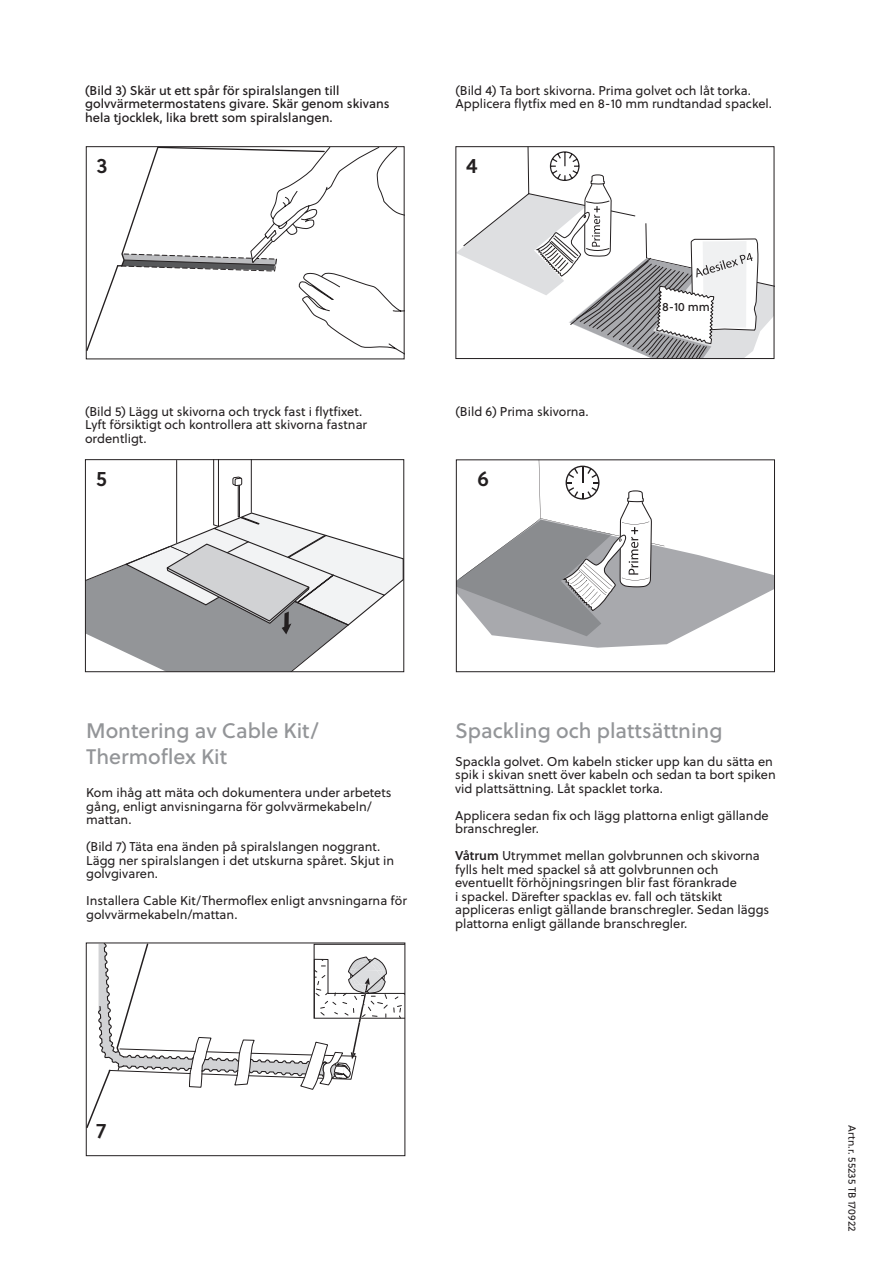
<style>
.page{position:relative;width:893px;height:1263px;background:#fff}
.page>*{position:absolute;margin:0;border:0;box-sizing:border-box;transform-origin:0 0}
.t1{font:21px/25.2px "Soleil";color:#939598}
.t2{font:600 21px "Soleil";color:#231f20}
.t3{font:12.75px/13.5px "Soleil";color:#231f20}
.t4{font:12.75px/13.5px "Soleil";color:#231f20}
.t5{font:12px "Soleil";color:#231f20}
.t6{font:10.5px "Soleil";color:#231f20}
.s1{font-weight:600}
</style>
<div class="page">
<svg style="left:458px;top:461px;width:315px;height:187px"></svg>
<div style="left:456px;top:459px;width:319px;height:213px;border:1px solid #231f20"></div>
<svg style="left:87px;top:477px;width:315px;height:193px"></svg>
<div style="left:85px;top:459px;width:319px;height:213px;border:1px solid #231f20"></div>
<svg style="left:457px;top:148px;width:315px;height:209px"></svg>
<div style="left:455px;top:146px;width:319px;height:213px;border:1px solid #231f20"></div>
<svg style="left:88px;top:148px;width:314px;height:205px"></svg>
<div style="left:86px;top:146px;width:318px;height:213px;border:1px solid #231f20"></div>
<svg style="left:88px;top:944px;width:315px;height:183px"></svg>
<div style="left:86px;top:942px;width:319px;height:214px;border:1px solid #231f20"></div>
<div style="left:97px;top:1122px;width:39px;height:29px;background:#fff"></div>
<p class="t4" style="left:85px;top:83px;width:306px">(Bild 3) Skär ut ett spår för spiralslangen till golvvärmetermostatens givare. Skär genom skivans hela tjocklek, lika brett som spiralslangen.</p>
<p class="t3" style="left:455px;top:83px;width:318px">(Bild 4) Ta bort skivorna. Prima golvet och låt torka.<br>Applicera flytfix med en 8-10 mm rundtandad spackel.</p>
<h1 class="t2" style="left:97px;top:149px;width:13px">3</h1>
<h1 class="t2" style="left:466px;top:149px;width:13px">4</h1>
<p class="t5" style="left:662px;top:298px;width:49px">8-10 mm</p>
<p class="t3" style="left:85px;top:404px;width:284px">(Bild 5) Lägg ut skivorna och tryck fast i flytfixet.<br>Lyft försiktigt och kontrollera att skivorna fastnar ordentligt.</p>
<p class="t3" style="left:456px;top:404px;width:135px">(Bild 6) Prima skivorna.</p>
<h1 class="t2" style="left:96px;top:463px;width:12px">5</h1>
<h1 class="t2" style="left:477px;top:462px;width:13px">6</h1>
<h1 class="t1" style="left:86px;top:717px;width:234px">Montering av Cable Kit/<br>Thermoflex Kit</h1>
<p class="t3" style="left:86px;top:786px;width:307px">Kom ihåg att mäta och dokumentera under arbetets gång, enligt anvisningarna för golvvärmekabeln/ mattan.</p>
<p class="t3" style="left:86px;top:840px;width:309px">(Bild 7) Täta ena änden på spiralslangen noggrant.<br>Lägg ner spiralslangen i det utskurna spåret. Skjut in golvgivaren.</p>
<p class="t3" style="left:86px;top:894px;width:322px">Installera Cable Kit/Thermoflex enligt anvsningarna för golvvärmekabeln/mattan.</p>
<h1 class="t1" style="left:455px;top:717px;width:269px">Spackling och plattsättning</h1>
<p class="t3" style="left:455px;top:754px;width:322px">Spackla golvet. Om kabeln sticker upp kan du sätta en spik i skivan snett över kabeln och sedan ta bort spiken vid plattsättning. Låt spacklet torka.</p>
<p class="t3" style="left:455px;top:808px;width:315px">Applicera sedan fix och lägg plattorna enligt gällande branschregler.</p>
<p class="t3" style="left:455px;top:848px;width:316px"><span class="s1">Våtrum</span> Utrymmet mellan golvbrunnen och skivorna fylls helt med spackel så att golvbrunnen och eventuellt förhöjningsringen blir fast förankrade<br>i spackel. Därefter spacklas ev. fall och tätskikt appliceras enligt gällande branschregler. Sedan läggs plattorna enligt gällande branschregler.</p>
<h1 class="t2" style="left:97px;top:1115px;width:11px">7</h1>
<p class="t6" style="left:860px;top:1125px;width:108px;rotate:90deg">Artn.r. 55235 TB 170922</p>
</div>
